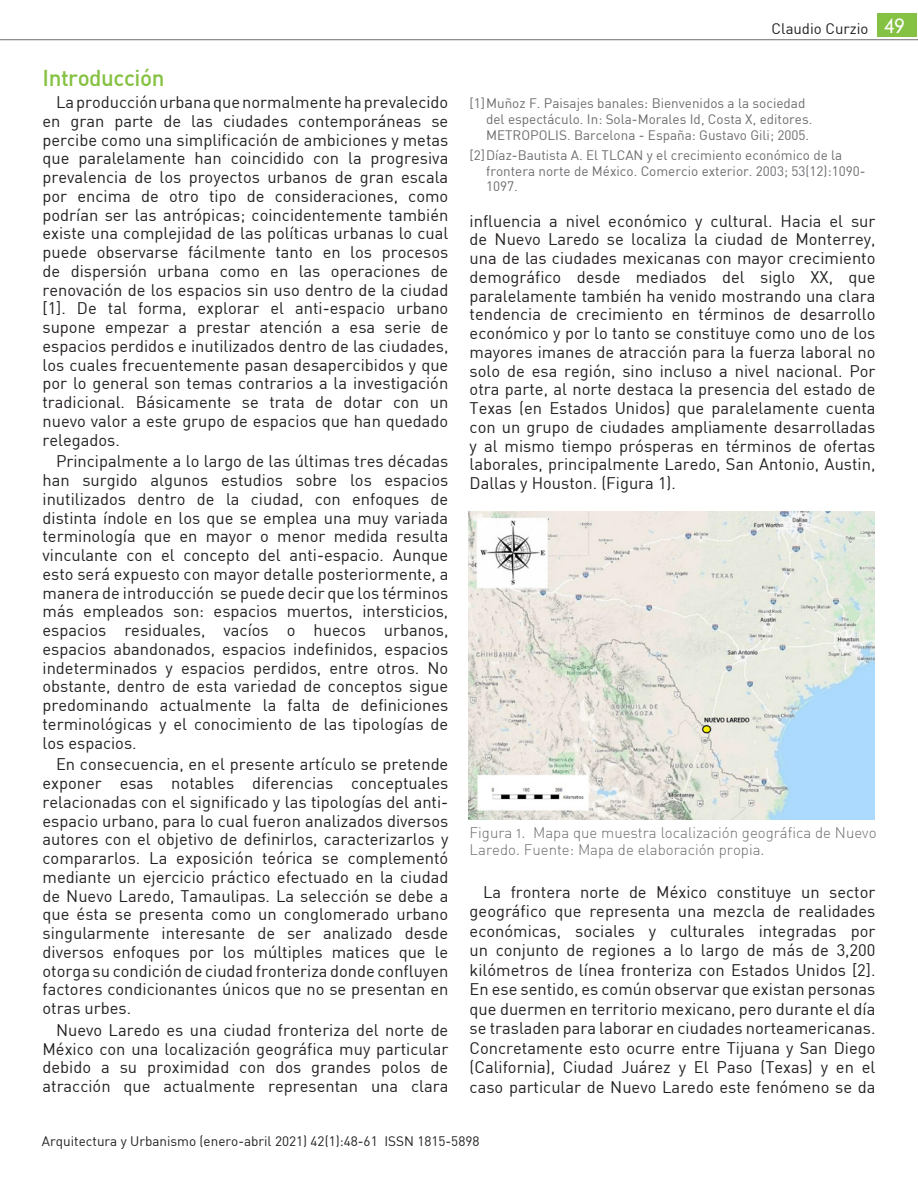
<style>
.page{position:relative;width:918px;height:1188px;background:#fff}
.page>*{position:absolute;margin:0;border:0;box-sizing:border-box;transform-origin:0 0}
.subtitulo_1{font:500 22.5px "DIN";letter-spacing:-.02em;color:#84c141}
.cuerpo_de_texto{font:16.5px/18.8px "DIN";color:#231f20;text-align:justify}
.pie_de_foto{font:15px/16.5px "DIN Light Alternate";color:#6c6d70}
.titulo_de_articulo{font:15px "DIN";color:#231f20}
.notas_bibligraficas{font:13.5px/15.8px "DIN";color:#6c6d70}
.t1{font:13.5px "DIN";color:#231f20}
.s1{font-family:"DIN Neuzeit Grotesk";font-weight:300;font-size:19.5px;color:#fff}
</style>
<div class="page">
<div style="left:878px;top:14px;width:39px;height:23px;background:#84c141"></div>
<hr style="left:0;top:39px;width:918px;height:1px;background:#6c6d70">
<img style="left:468px;top:512px;width:406px;height:307px">
<p class="subtitulo_1" style="left:43px;top:64px;width:123px">Introducción</p>
<p class="cuerpo_de_texto" style="left:43px;top:92px;width:407px;text-indent:14px">La producción urbana que normalmente ha prevalecido en gran parte de las ciudades contemporáneas se percibe como una simplificación de ambiciones y metas que paralelamente han coincidido con la progresiva prevalencia de los proyectos urbanos de gran escala por encima de otro tipo de consideraciones, como podrían ser las antrópicas; coincidentemente también existe una complejidad de las políticas urbanas lo cual puede observarse fácilmente tanto en los procesos de dispersión urbana como en las operaciones de renovación de los espacios sin uso dentro de la ciudad [1]. De tal forma, explorar el anti-espacio urbano supone empezar a prestar atención a esa serie de espacios perdidos e inutilizados dentro de las ciudades, los cuales frecuentemente pasan desapercibidos y que por lo general son temas contrarios a la investigación tradicional. Básicamente se trata de dotar con un nuevo valor a este grupo de espacios que han quedado relegados.</p>
<p class="cuerpo_de_texto" style="left:43px;top:452px;width:407px;text-indent:14px">Principalmente a lo largo de las últimas tres décadas han surgido algunos estudios sobre los espacios inutilizados dentro de la ciudad, con enfoques de distinta índole en los que se emplea una muy variada terminología que en mayor o menor medida resulta vinculante con el concepto del anti-espacio. Aunque esto será expuesto con mayor detalle posteriormente, a manera de introducción se puede decir que los términos más empleados son: espacios muertos, intersticios, espacios residuales, vacíos o huecos urbanos, espacios abandonados, espacios indefinidos, espacios indeterminados y espacios perdidos, entre otros. No obstante, dentro de esta variedad de conceptos sigue predominando actualmente la falta de definiciones terminológicas y el conocimiento de las tipologías de los espacios.</p>
<p class="cuerpo_de_texto" style="left:43px;top:755px;width:407px;text-indent:14px">En consecuencia, en el presente artículo se pretende exponer esas notables diferencias conceptuales relacionadas con el significado y las tipologías del anti&shy;espacio urbano, para lo cual fueron analizados diversos autores con el objetivo de definirlos, caracterizarlos y compararlos. La exposición teórica se complementó mediante un ejercicio práctico efectuado en la ciudad de Nuevo Laredo, Tamaulipas. La selección se debe a que ésta se presenta como un conglomerado urbano singularmente interesante de ser analizado desde diversos enfoques por los múltiples matices que le otorga su condición de ciudad fronteriza donde confluyen factores condicionantes únicos que no se presentan en otras urbes.</p>
<p class="cuerpo_de_texto" style="left:43px;top:1020px;width:407px;text-indent:14px">Nuevo Laredo es una ciudad fronteriza del norte de México con una localización geográfica muy particular debido a su proximidad con dos grandes polos de atracción que actualmente representan una clara</p>
<p class="titulo_de_articulo" style="left:772px;top:20px;width:135px">Claudio Curzio <span class="s1">49</span></p>
<p class="notas_bibligraficas" style="left:486px;top:95px;width:328px;text-indent:-16px">[1]Muñoz F. Paisajes banales: Bienvenidos a la sociedad del espectáculo. In: Sola-Morales Id, Costa X, editores.<br>METROPOLIS. Barcelona - España: Gustavo Gili; 2005.</p>
<p class="notas_bibligraficas" style="left:486px;top:147px;width:381px;text-indent:-16px">[2]Díaz-Bautista A. El TLCAN y el crecimiento económico de la frontera norte de México. Comercio exterior. 2003; 53(12):1090-<br>1097.</p>
<p class="cuerpo_de_texto" style="left:470px;top:211px;width:407px">influencia a nivel económico y cultural. Hacia el sur de Nuevo Laredo se localiza la ciudad de Monterrey, una de las ciudades mexicanas con mayor crecimiento demográfico desde mediados del siglo XX, que paralelamente también ha venido mostrando una clara tendencia de crecimiento en términos de desarrollo económico y por lo tanto se constituye como uno de los mayores imanes de atracción para la fuerza laboral no solo de esa región, sino incluso a nivel nacional. Por otra parte, al norte destaca la presencia del estado de Texas (en Estados Unidos) que paralelamente cuenta con un grupo de ciudades ampliamente desarrolladas y al mismo tiempo prósperas en términos de ofertas laborales, principalmente Laredo, San Antonio, Austin, Dallas y Houston. (Figura 1).</p>
<p class="pie_de_foto" style="left:470px;top:825px;width:408px">Figura 1. Mapa que muestra localización geográfica de Nuevo<br>Laredo. Fuente: Mapa de elaboración propia.</p>
<p class="cuerpo_de_texto" style="left:470px;top:882px;width:407px;line-height:19.5px;text-indent:14px">La frontera norte de México constituye un sector geográfico que representa una mezcla de realidades económicas, sociales y culturales integradas por un conjunto de regiones a lo largo de más de 3,200 kilómetros de línea fronteriza con Estados Unidos [2].<br>En ese sentido, es común observar que existan personas que duermen en territorio mexicano, pero durante el día se trasladen para laborar en ciudades norteamericanas.<br>Concretamente esto ocurre entre Tijuana y San Diego (California), Ciudad Juárez y El Paso (Texas) y en el caso particular de Nuevo Laredo este fenómeno se da</p>
<p class="t1" style="left:42px;top:1133px;width:439px">Arquitectura y Urbanismo (enero-abril 2021) 42(1):48-61 ISSN 1815-5898</p>
</div>
